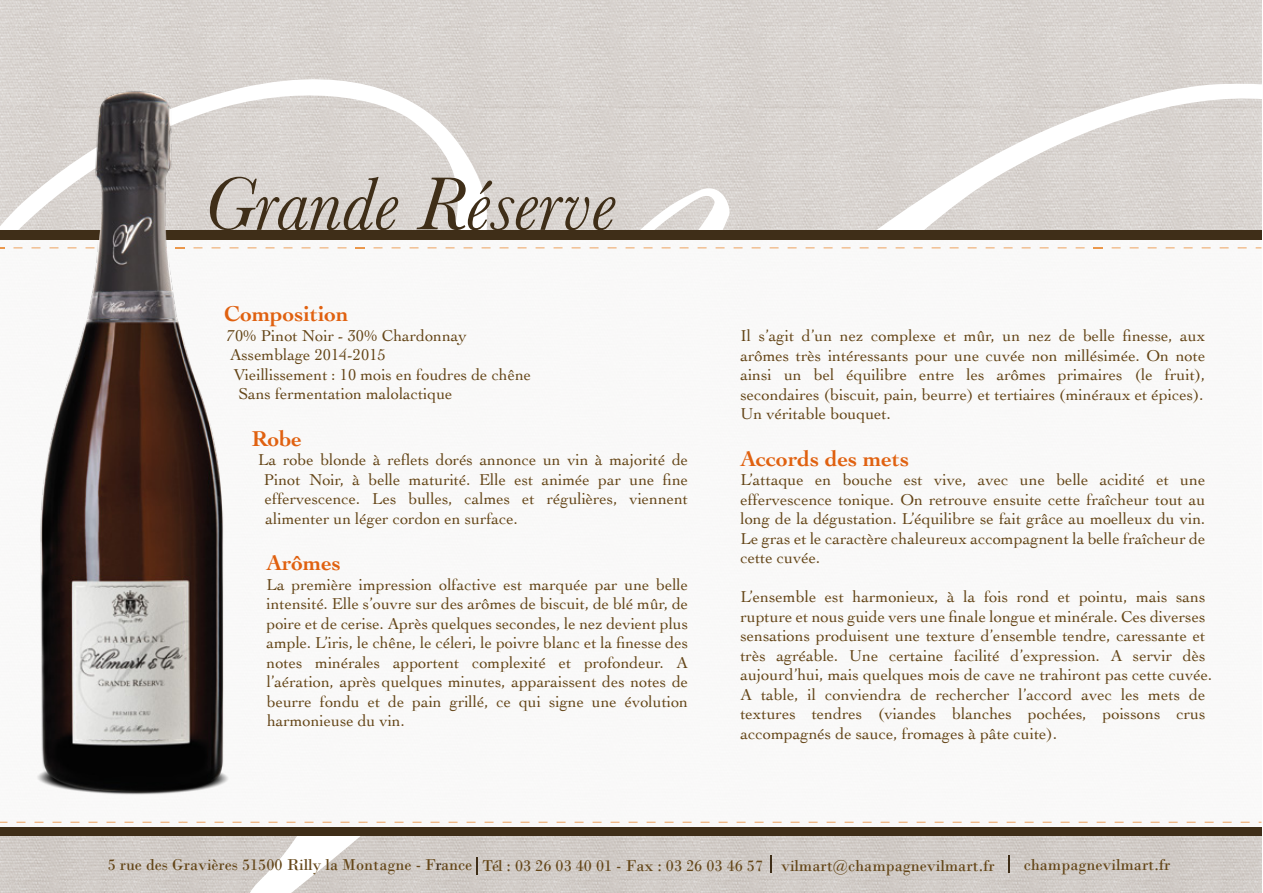
<style>
.page{position:relative;width:1263px;height:893px;background:#fff}
.page>*{position:absolute;margin:0;border:0;box-sizing:border-box;transform-origin:0 0}
.t1{font:italic 78px "Baskerville";color:#3f2e18}
.t2{font:700 22.5px "Cochin";color:#e06110}
.t3{font:16.5px/19.5px "Cochin";color:#644517;text-align:justify}
.t4{font:16.5px "Bodoni";color:#644618}
.s1{color:#3f2e18}
</style>
<div class="page">
<img style="left:488px;top:108px;width:72px;height:122px">
<img style="left:560px;top:108px;width:140px;height:122px">
<img style="left:700px;top:108px;width:141px;height:122px">
<img style="left:841px;top:108px;width:33px;height:122px">
<img style="left:0;top:0;width:140px;height:48px">
<img style="left:140px;top:0;width:140px;height:48px">
<img style="left:280px;top:0;width:140px;height:60px">
<img style="left:420px;top:0;width:140px;height:108px">
<img style="left:560px;top:0;width:140px;height:108px">
<img style="left:700px;top:0;width:141px;height:108px">
<img style="left:841px;top:0;width:140px;height:108px">
<img style="left:981px;top:0;width:140px;height:81px">
<img style="left:1121px;top:0;width:140px;height:81px">
<img style="left:0;top:859px;width:140px;height:34px">
<img style="left:140px;top:859px;width:101px;height:34px">
<img style="left:365px;top:836px;width:55px;height:57px">
<img style="left:420px;top:836px;width:140px;height:57px">
<img style="left:560px;top:836px;width:140px;height:57px">
<img style="left:700px;top:836px;width:141px;height:57px">
<img style="left:841px;top:836px;width:140px;height:57px">
<img style="left:981px;top:836px;width:140px;height:57px">
<img style="left:1121px;top:836px;width:140px;height:57px">
<svg style="left:241px;top:836px;width:124px;height:57px"></svg>
<svg style="left:638px;top:182px;width:94px;height:48px"></svg>
<svg style="left:332px;top:60px;width:156px;height:170px;fill:#dad5d2"></svg>
<svg style="left:874px;top:81px;width:387px;height:149px;background:#ddd9d6"></svg>
<div style="left:0;top:234px;width:1261px;height:599px;background:#f9f9f8"></div>
<div style="left:0;top:230px;width:1261px;height:9px;background:#3f2e18"></div>
<img style="left:1111px;top:247px;width:150px;height:1px">
<img style="left:913px;top:247px;width:171px;height:1px">
<img style="left:733px;top:247px;width:171px;height:1px">
<img style="left:554px;top:247px;width:170px;height:1px">
<img style="left:374px;top:247px;width:170px;height:1px">
<div style="left:0;top:827px;width:1261px;height:9px;background:#3f2e18"></div>
<img style="left:340px;top:822px;width:387px;height:1px">
<img style="left:736px;top:822px;width:171px;height:1px">
<img style="left:916px;top:822px;width:171px;height:1px">
<img style="left:1096px;top:822px;width:165px;height:1px">
<img style="left:0;top:48px;width:332px;height:811px">
<svg style="left:1008px;top:855px;width:1px;height:17px"></svg>
<svg style="left:770px;top:855px;width:2px;height:17px"></svg>
<svg style="left:476px;top:857px;width:2px;height:17px"></svg>
<h1 class="t1" style="left:205px;top:152px;width:412px">Grande Réserve</h1>
<h2 class="t2" style="left:224px;top:299px;width:126px">Composition</h2>
<p class="t3" style="left:227px;top:326px;width:241px">70% Pinot Noir - 30% Chardonnay</p>
<p class="t3" style="left:230px;top:345px;width:157px">Assemblage 2014-2015</p>
<p class="t3" style="left:234px;top:365px;width:299px">Vieillissement : 10 mois en foudres de chêne</p>
<p class="t3" style="left:238px;top:384px;width:215px">Sans fermentation malolactique</p>
<h2 class="t2" style="left:252px;top:423px;width:52px">Robe</h2>
<p class="t3" style="left:264px;top:450px;width:426px;text-indent:-6px">La robe blonde à reflets dorés annonce un vin à majorité de Pinot Noir, à belle maturité. Elle est animée par une fine effervescence. Les bulles, calmes et régulières, viennent alimenter un léger cordon en surface.</p>
<h2 class="t2" style="left:266px;top:548px;width:76px">Arômes</h2>
<p class="t3" style="left:266px;top:575px;width:423px">La première impression olfactive est marquée par une belle intensité. Elle s’ouvre sur des arômes de biscuit, de blé mûr, de poire et de cerise. Après quelques secondes, le nez devient plus ample. L’iris, le chêne, le céleri, le poivre blanc et la finesse des notes minérales apportent complexité et profondeur. A l’aération, après quelques minutes, apparaissent des notes de beurre fondu et de pain grillé, ce qui signe une évolution harmonieuse du vin.</p>
<p class="t3" style="left:740px;top:326px;width:467px">Il s’agit d’un nez complexe et mûr, un nez de belle finesse, aux arômes très intéressants pour une cuvée non millésimée. On note ainsi un bel équilibre entre les arômes primaires (le fruit), secondaires (biscuit, pain, beurre) et tertiaires (minéraux et épices).<br>Un véritable bouquet.</p>
<h2 class="t2" style="left:740px;top:443px;width:170px">Accords des mets</h2>
<p class="t3" style="left:740px;top:470px;width:467px">L’attaque en bouche est vive, avec une belle acidité et une effervescence tonique. On retrouve ensuite cette fraîcheur tout au long de la dégustation. L’équilibre se fait grâce au moelleux du vin.<br>Le gras et le caractère chaleureux accompagnent la belle fraîcheur de cette cuvée.</p>
<p class="t3" style="left:740px;top:587px;width:473px;text-align:left">L’ensemble est harmonieux, à la fois rond et pointu, mais sans rupture et nous guide vers une finale longue et minérale. Ces diverses sensations produisent une texture d’ensemble tendre, caressante et très agréable. Une certaine facilité d’expression. A servir dès aujourd’hui, mais quelques mois de cave ne trahiront pas cette cuvée.<br>A table, il conviendra de rechercher l’accord avec les mets de textures tendres (viandes blanches pochées, poissons crus accompagnés de sauce, fromages à pâte cuite).</p>
<p class="t4" style="left:108px;top:856px;width:889px">5 rue des Gravières 51500 Rilly la Montagne - F<span class="s1">r</span>ance Tél : 03 26 03 40 01 - Fax : 03 26 03 46 57 vilmart@champagnevilmart.fr</p>
<p class="t4" style="left:1024px;top:854px;width:148px">champagnevilmart.fr</p>
</div>
